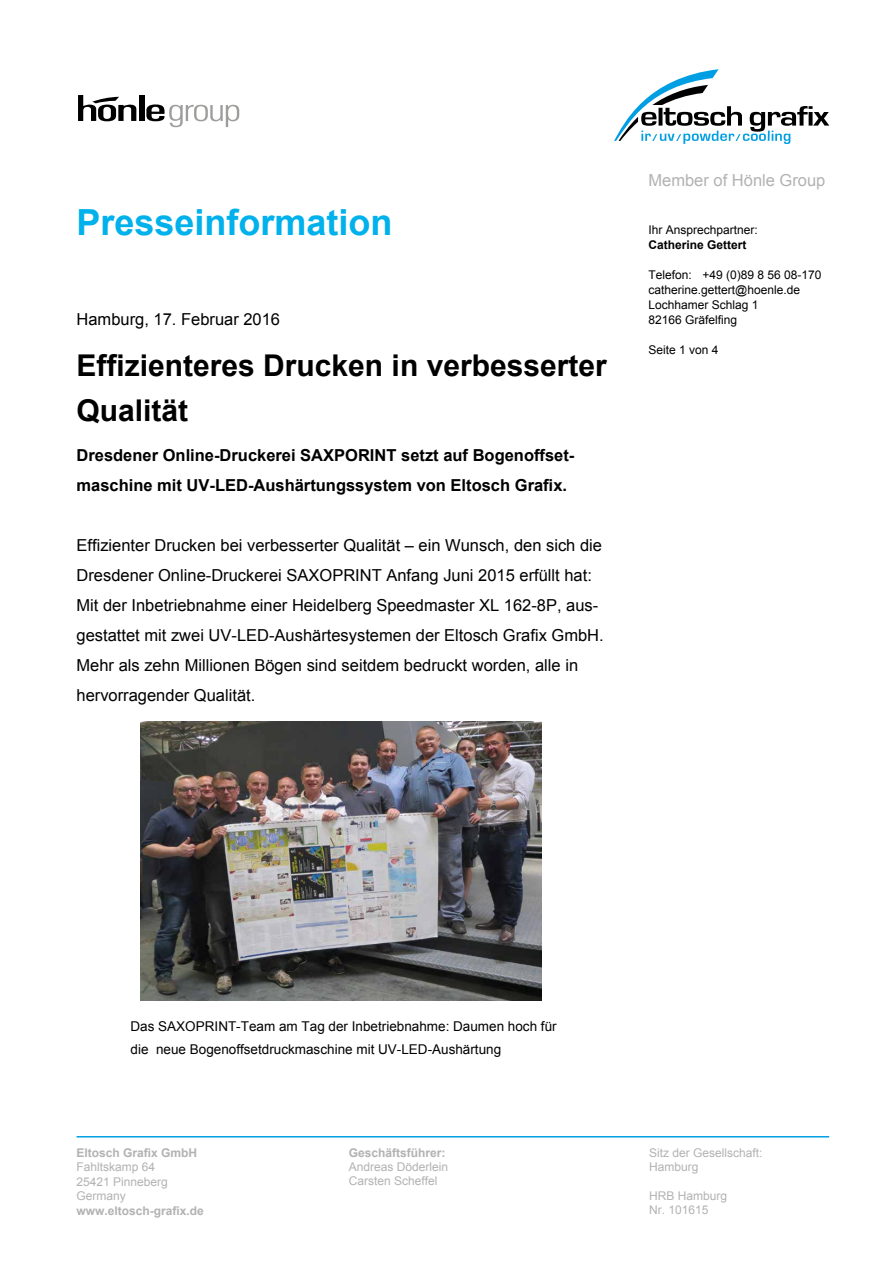
<style>
.page{position:relative;width:893px;height:1263px;background:#fff}
.page>*{position:absolute;margin:0;border:0;box-sizing:border-box;transform-origin:0 0}
.t1{font:700 36px "Arial";color:#00b1eb}
.t2{font:700 30px/45px "Arial";color:#000}
.t3{font:16.5px/30px "Arial";color:#000}
.t4{font:700 16.5px/30px "Arial";color:#000}
.t5{font:16.5px "Arial";color:#b3b2b2}
.t6{font:13.5px/22.5px "Arial";color:#000}
.t7{font:12px/15px "Arial";color:#000}
.t8{font:12px/14.4px "Arial";color:#b3b2b2}
.t9{font:700 12px "Arial";color:#b3b2b2}
.t10{font:700 12px "Arial";color:#000}
</style>
<div class="page">
<div style="left:139px;top:95px;width:5px;height:26px;background:#000"></div>
<svg style="left:146px;top:104px;width:93px;height:23px"></svg>
<svg style="left:78px;top:95px;width:58px;height:26px"></svg>
<hr style="left:77px;top:1136px;width:752px;height:1px;background:#009fe3">
<svg style="left:614px;top:69px;width:215px;height:75px"></svg>
<img style="left:140px;top:722px;width:401px;height:278px">
<h1 class="t1" style="left:77px;top:198px;width:318px">Presseinformation</h1>
<p class="t3" style="left:77px;top:304px;width:205px">Hamburg, 17. Februar 2016</p>
<h2 class="t2" style="left:77px;top:344px;width:532px">Effizienteres Drucken in verbesserter<br>Qualität</h2>
<p class="t4" style="left:77px;top:441px;width:499px">Dresdener Online-Druckerei SAXPORINT setzt auf Bogenoffset&shy;maschine mit UV-LED-Aushärtungssystem von Eltosch Grafix.</p>
<p class="t3" style="left:77px;top:531px;width:529px">Effizienter Drucken bei verbesserter Qualität – ein Wunsch, den sich die Dresdener Online-Druckerei SAXOPRINT Anfang Juni 2015 erfüllt hat:<br>Mit der Inbetriebnahme einer Heidelberg Speedmaster XL 162-8P, aus&shy;gestattet mit zwei UV-LED-Aushärtesystemen der Eltosch Grafix GmbH.<br>Mehr als zehn Millionen Bögen sind seitdem bedruckt worden, alle in hervorragender Qualität.</p>
<p class="t5" style="left:648px;top:169px;width:178px">Member of Hönle Group</p>
<p class="t7" style="left:648px;top:222px;width:111px">Ihr Ansprechpartner:</p>
<p class="t10" style="left:648px;top:237px;width:100px">Catherine Gettert</p>
<p class="t7" style="left:648px;top:267px;width:175px">Telefon: +49 (0)89 8 56 08-170 catherine.gettert@hoenle.de<br>Lochhamer Schlag 1<br>82166 Gräfelfing</p>
<p class="t7" style="left:648px;top:342px;width:72px">Seite 1 von 4</p>
<p class="t6" style="left:131px;top:1015px;width:428px">Das SAXOPRINT-Team am Tag der Inbetriebnahme: Daumen hoch für die neue Bogenoffsetdruckmaschine mit UV-LED-Aushärtung</p>
<p class="t9" style="left:77px;top:1145px;width:122px">Eltosch Grafix GmbH</p>
<p class="t8" style="left:77px;top:1160px;width:93px">Fahltskamp 64<br>25421 Pinneberg<br>Germany</p>
<p class="t9" style="left:77px;top:1202px;width:129px">www.eltosch-grafix.de</p>
<p class="t9" style="left:349px;top:1144px;width:98px">Geschäftsführer:</p>
<p class="t8" style="left:349px;top:1160px;width:101px">Andreas Döderlein<br>Carsten Scheffel</p>
<p class="t8" style="left:649px;top:1145px;width:115px">Sitz der Gesellschaft:<br>Hamburg</p>
<p class="t8" style="left:649px;top:1188px;width:80px">HRB Hamburg<br>Nr. 101615</p>
</div>
